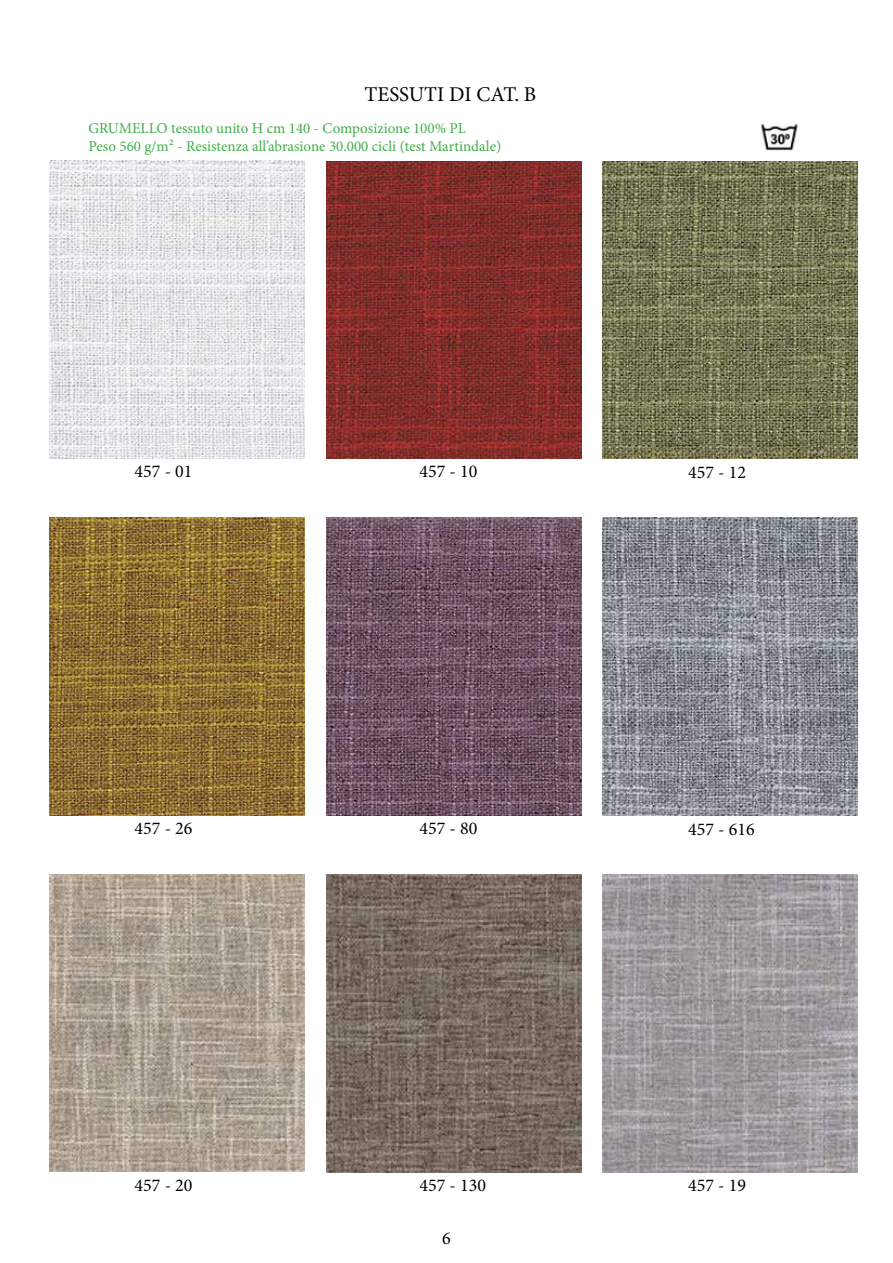
<style>
.page{position:relative;width:893px;height:1263px;background:#fff}
.page>*{position:absolute;margin:0;border:0;box-sizing:border-box;transform-origin:0 0}
.t1{font:21px "Minion Pro";color:#000}
.t2{font:18px "Minion Pro";color:#000}
.t3{font:15px/18px "Minion Pro";color:#41ad49}
</style>
<div class="page">
<img style="left:761px;top:124px;width:37px;height:27px">
<img style="left:50px;top:160px;width:255px;height:298px">
<img style="left:326px;top:161px;width:255px;height:298px">
<img style="left:602px;top:161px;width:255px;height:297px">
<img style="left:50px;top:517px;width:255px;height:298px">
<img style="left:326px;top:518px;width:255px;height:297px">
<img style="left:602px;top:518px;width:255px;height:297px">
<img style="left:50px;top:874px;width:255px;height:297px">
<img style="left:326px;top:875px;width:255px;height:297px">
<img style="left:602px;top:875px;width:255px;height:297px">
<h1 class="t1" style="left:364px;top:80px;width:173px">TESSUTI DI CAT. B</h1>
<p class="t3" style="left:88px;top:119px;width:414px">GRUMELLO tessuto unito H cm 140 - Composizione 100% PL<br>Peso 560 g/m² - Resistenza all’abrasione 30.000 cicli (test Martindale)</p>
<p class="t2" style="left:135px;top:459px;width:59px">457 - 01</p>
<p class="t2" style="left:420px;top:459px;width:59px">457 - 10</p>
<p class="t2" style="left:688px;top:460px;width:59px">457 - 12</p>
<p class="t2" style="left:135px;top:816px;width:59px">457 - 26</p>
<p class="t2" style="left:420px;top:816px;width:59px">457 - 80</p>
<p class="t2" style="left:688px;top:817px;width:68px">457 - 616</p>
<p class="t2" style="left:135px;top:1173px;width:59px">457 - 20</p>
<p class="t2" style="left:420px;top:1173px;width:68px">457 - 130</p>
<p class="t2" style="left:688px;top:1173px;width:59px">457 - 19</p>
<p class="t2" style="left:442px;top:1226px;width:10px">6</p>
</div>
